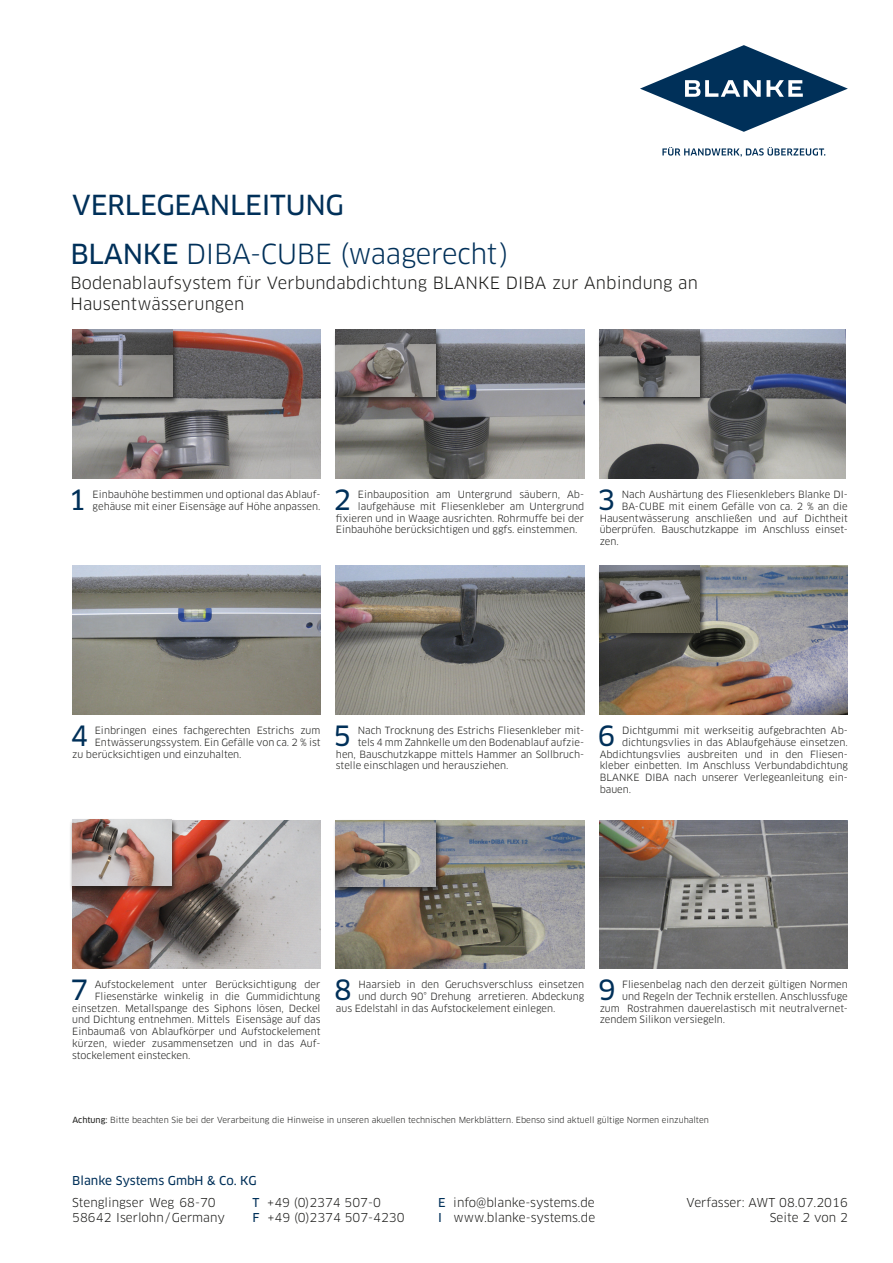
<style>
.page{position:relative;width:893px;height:1263px;background:#fff}
.page>*{position:absolute;margin:0;border:0;box-sizing:border-box;transform-origin:0 0}
.fliess_unter_bild_DE{font:27.3px "Clan OT News";color:#003059}
.t1{font:27px "Clan OT";letter-spacing:-.01em;color:#003059}
.t2{font:27px "Clan OT News";letter-spacing:-.01em;color:#003059}
.t3{font:16.5px/21px "Clan OT";letter-spacing:.01em;color:#1d1d1b}
.t4{font:12px "Clan OT";color:#1d1d1b}
.t5{font:12px "Clan OT News";color:#003059}
.fliess_unter_bild_DE-2{font:9.75px/11.7px "Clan OT";color:#1d1d1b}
.fliess{font:8.25px "Clan OT";color:#1d1d1b}
.s1{font-family:"Clan OT News"}
.s2{font-family:"Clan OT News";color:#003059}
</style>
<div class="page">
<svg style="left:662px;top:147px;width:163px;height:10px"></svg>
<svg style="left:640px;top:45px;width:208px;height:87px"></svg>
<img style="left:336px;top:820px;width:248px;height:149px">
<img style="left:72px;top:330px;width:248px;height:149px">
<img style="left:72px;top:566px;width:248px;height:149px">
<img style="left:72px;top:820px;width:248px;height:149px">
<img style="left:336px;top:330px;width:248px;height:149px">
<img style="left:336px;top:566px;width:248px;height:149px">
<img style="left:600px;top:330px;width:246px;height:149px">
<img style="left:600px;top:566px;width:248px;height:149px">
<img style="left:600px;top:820px;width:248px;height:149px">
<div style="left:70px;top:329px;width:109px;height:76px;background:#1d1d1b;opacity:.75"></div>
<img style="left:72px;top:330px;width:100px;height:67px">
<div style="left:70px;top:819px;width:108px;height:75px;background:#1d1d1b;opacity:.75"></div>
<img style="left:72px;top:819px;width:100px;height:66px">
<div style="left:333px;top:329px;width:109px;height:76px;background:#1d1d1b;opacity:.75"></div>
<img style="left:336px;top:330px;width:100px;height:67px">
<div style="left:333px;top:819px;width:109px;height:76px;background:#1d1d1b;opacity:.75"></div>
<img style="left:336px;top:820px;width:100px;height:67px">
<div style="left:597px;top:329px;width:109px;height:76px;background:#1d1d1b;opacity:.75"></div>
<img style="left:600px;top:330px;width:100px;height:67px">
<div style="left:597px;top:565px;width:109px;height:76px;background:#1d1d1b;opacity:.75"></div>
<img style="left:600px;top:566px;width:100px;height:67px">
<p class="t2" style="left:72px;top:189px;width:273px">VERLEGEANLEITUNG</p>
<p class="t1" style="left:70px;top:238px;width:440px"><span class="s1">BLANKE</span> DIBA-CUBE (waagerecht)</p>
<p class="t3" style="left:70px;top:272px;width:629px">Bodenablaufsystem für Verbundabdichtung BLANKE DIBA zur Anbindung an<br>Hausentwässerungen</p>
<p class="fliess_unter_bild_DE" style="left:68px;top:484px;width:19px">1</p>
<p class="fliess_unter_bild_DE-2" style="left:93px;top:489px;width:229px">Einbauhöhe bestimmen und optional das Ablauf&shy;gehäuse mit einer Eisensäge auf Höhe anpassen.</p>
<p class="fliess_unter_bild_DE" style="left:334px;top:484px;width:19px">2</p>
<p class="fliess_unter_bild_DE-2" style="left:358px;top:489px;width:228px">Einbauposition am Untergrund säubern, Ab-</p>
<p class="fliess_unter_bild_DE-2" style="left:358px;top:500px;width:228px">laufgehäuse mit Fliesenkleber am Untergrund</p>
<p class="fliess_unter_bild_DE-2" style="left:336px;top:512px;width:250px">fixieren und in Waage ausrichten. Rohrmuffe bei der</p>
<p class="fliess_unter_bild_DE-2" style="left:336px;top:524px;width:243px">Einbauhöhe berücksichtigen und ggfs. einstemmen.</p>
<p class="fliess_unter_bild_DE" style="left:597px;top:484px;width:19px">3</p>
<p class="fliess_unter_bild_DE-2" style="left:622px;top:489px;width:228px">Nach Aushärtung des Fliesenklebers Blanke DI-</p>
<p class="fliess_unter_bild_DE-2" style="left:622px;top:500px;width:228px">BA-CUBE mit einem Gefälle von ca. 2 % an die</p>
<p class="fliess_unter_bild_DE-2" style="left:600px;top:512px;width:250px">Hausentwässerung anschließen und auf Dichtheit</p>
<p class="fliess_unter_bild_DE-2" style="left:600px;top:524px;width:250px">überprüfen. Bauschutzkappe im Anschluss einset-</p>
<p class="fliess_unter_bild_DE-2" style="left:600px;top:536px;width:21px">zen.</p>
<p class="fliess_unter_bild_DE" style="left:71px;top:720px;width:19px">4</p>
<p class="fliess_unter_bild_DE-2" style="left:95px;top:725px;width:227px">Einbringen eines fachgerechten Estrichs zum</p>
<p class="fliess_unter_bild_DE-2" style="left:95px;top:736px;width:227px">Entwässerungssystem. Ein Gefälle von ca. 2 % ist</p>
<p class="fliess_unter_bild_DE-2" style="left:72px;top:748px;width:171px">zu berücksichtigen und einzuhalten.</p>
<p class="fliess_unter_bild_DE" style="left:333px;top:720px;width:19px">5</p>
<p class="fliess_unter_bild_DE-2" style="left:358px;top:725px;width:228px">Nach Trocknung des Estrichs Fliesenkleber mit-</p>
<p class="fliess_unter_bild_DE-2" style="left:358px;top:736px;width:228px">tels 4 mm Zahnkelle um den Bodenablauf aufzie-</p>
<p class="fliess_unter_bild_DE-2" style="left:336px;top:748px;width:250px">hen, Bauschutzkappe mittels Hammer an Sollbruch-</p>
<p class="fliess_unter_bild_DE-2" style="left:336px;top:760px;width:174px">stelle einschlagen und herausziehen.</p>
<p class="fliess_unter_bild_DE" style="left:598px;top:720px;width:19px">6</p>
<p class="fliess_unter_bild_DE-2" style="left:622px;top:725px;width:227px">Dichtgummi mit werkseitig aufgebrachten Ab-</p>
<p class="fliess_unter_bild_DE-2" style="left:622px;top:736px;width:227px">dichtungsvlies in das Ablaufgehäuse einsetzen.</p>
<p class="fliess_unter_bild_DE-2" style="left:600px;top:748px;width:250px">Abdichtungsvlies ausbreiten und in den Fliesen-</p>
<p class="fliess_unter_bild_DE-2" style="left:600px;top:760px;width:250px">kleber einbetten. Im Anschluss Verbundabdichtung</p>
<p class="fliess_unter_bild_DE-2" style="left:600px;top:772px;width:250px">BLANKE DIBA nach unserer Verlegeanleitung ein-</p>
<p class="fliess_unter_bild_DE-2" style="left:600px;top:783px;width:33px">bauen.</p>
<p class="fliess_unter_bild_DE" style="left:70px;top:974px;width:19px">7</p>
<p class="fliess_unter_bild_DE-2" style="left:95px;top:979px;width:227px">Aufstockelement unter Berücksichtigung der</p>
<p class="fliess_unter_bild_DE-2" style="left:95px;top:990px;width:227px">Fliesenstärke winkelig in die Gummidichtung</p>
<p class="fliess_unter_bild_DE-2" style="left:72px;top:1002px;width:250px">einsetzen. Metallspange des Siphons lösen, Deckel</p>
<p class="fliess_unter_bild_DE-2" style="left:72px;top:1014px;width:250px">und Dichtung entnehmen. Mittels Eisensäge auf das</p>
<p class="fliess_unter_bild_DE-2" style="left:72px;top:1026px;width:250px">Einbaumaß von Ablaufkörper und Aufstockelement</p>
<p class="fliess_unter_bild_DE-2" style="left:72px;top:1037px;width:250px">kürzen, wieder zusammensetzen und in das Auf-</p>
<p class="fliess_unter_bild_DE-2" style="left:72px;top:1049px;width:120px">stockelement einstecken.</p>
<p class="fliess_unter_bild_DE" style="left:334px;top:974px;width:19px">8</p>
<p class="fliess_unter_bild_DE-2" style="left:359px;top:979px;width:227px">Haarsieb in den Geruchsverschluss einsetzen</p>
<p class="fliess_unter_bild_DE-2" style="left:359px;top:990px;width:227px">und durch 90° Drehung arretieren. Abdeckung</p>
<p class="fliess_unter_bild_DE-2" style="left:336px;top:1002px;width:221px">aus Edelstahl in das Aufstockelement einlegen.</p>
<p class="fliess_unter_bild_DE" style="left:598px;top:974px;width:19px">9</p>
<p class="fliess_unter_bild_DE-2" style="left:622px;top:979px;width:227px">Fliesenbelag nach den derzeit gültigen Normen</p>
<p class="fliess_unter_bild_DE-2" style="left:622px;top:990px;width:227px">und Regeln der Technik erstellen. Anschlussfuge</p>
<p class="fliess_unter_bild_DE-2" style="left:600px;top:1002px;width:250px">zum Rostrahmen dauerelastisch mit neutralvernet-</p>
<p class="fliess_unter_bild_DE-2" style="left:600px;top:1014px;width:127px">zendem Silikon versiegeln.</p>
<p class="fliess" style="left:72px;top:1115px;width:638px"><span class="s1">Achtung:</span> Bitte beachten Sie bei der Verarbeitung die Hinweise in unseren akuellen technischen Merkblättern. Ebenso sind aktuell gültige Normen einzuhalten</p>
<p class="t5" style="left:72px;top:1173px;width:186px">Blanke Systems GmbH &amp; Co. KG</p>
<p class="t4" style="left:72px;top:1195px;width:145px">Stenglingser Weg 68-70</p>
<p class="t4" style="left:72px;top:1211px;width:154px">58642 Iserlohn/Germany</p>
<p class="t4" style="left:253px;top:1195px;width:130px"><span class="s2">T</span> +49 (0)2374 507-0</p>
<p class="t4" style="left:253px;top:1211px;width:154px"><span class="s2">F</span> +49 (0)2374 507-4230</p>
<p class="t4" style="left:438px;top:1195px;width:158px"><span class="s2">E</span> info@blanke-systems.de</p>
<p class="t4" style="left:438px;top:1211px;width:159px"><span class="s2">I</span> www.blanke-systems.de</p>
<p class="t4" style="left:687px;top:1195px;width:163px">Verfasser: AWT 08.07.2016</p>
<p class="t4" style="left:770px;top:1211px;width:80px">Seite 2 von 2</p>
</div>
